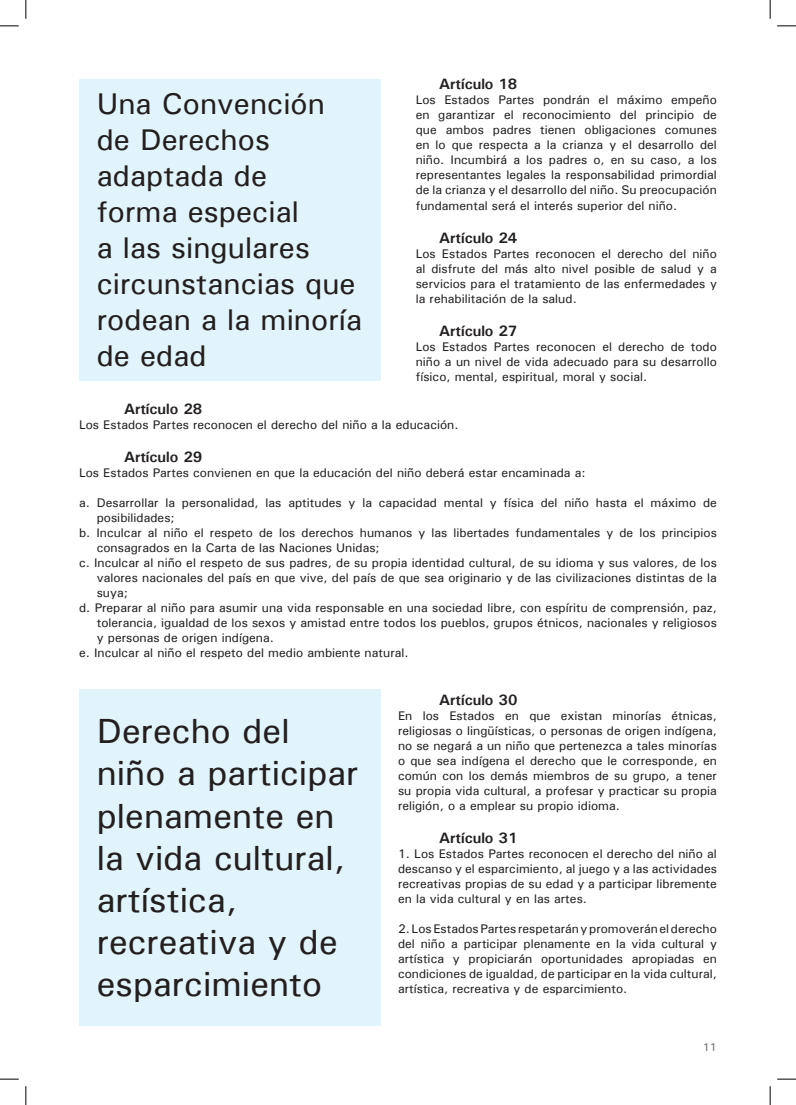
<style>
.page{position:relative;width:796px;height:1105px;background:#fff}
.page>*{position:absolute;margin:0;border:0;box-sizing:border-box;transform-origin:0 0}
.t1{font:35px/42px "Univers";color:#231f20}
.t2{font:30px/36px "Univers";color:#231f20}
.t3{font:700 15px "Univers";color:#231f20}
.t4{font:12.5px/15px "Univers";color:#231f20;text-align:justify}
.t5{font:11.25px "Univers";color:#6c6d70}
</style>
<div class="page">
<div style="left:79px;top:79px;width:301px;height:301px;background:#e1f4fc"></div>
<div style="left:79px;top:688px;width:301px;height:337px;background:#e1f4fc"></div>
<svg style="left:0;top:25px;width:19px;height:2px"></svg>
<svg style="left:777px;top:25px;width:19px;height:2px"></svg>
<svg style="left:0;top:1078px;width:19px;height:1px"></svg>
<svg style="left:777px;top:1078px;width:19px;height:1px"></svg>
<svg style="left:25px;top:0;width:2px;height:19px"></svg>
<svg style="left:25px;top:1086px;width:2px;height:18px"></svg>
<svg style="left:769px;top:0;width:2px;height:19px"></svg>
<svg style="left:769px;top:1086px;width:2px;height:18px"></svg>
<h2 class="t2" style="left:97px;top:85px;width:267px">Una Convención de Derechos adaptada de<br>forma especial<br>a las singulares circunstancias que rodean a la minoría de edad</h2>
<p class="t3" style="left:439px;top:75px;width:80px">Artículo 18</p>
<p class="t4" style="left:416px;top:92px;width:303px">Los Estados Partes pondrán el máximo empeño en garantizar el reconocimiento del principio de que ambos padres tienen obligaciones comunes en lo que respecta a la crianza y el desarrollo del niño. Incumbirá a los padres o, en su caso, a los representantes legales la responsabilidad primordial de la crianza y el desarrollo del niño. Su preocupación fundamental será el interés superior del niño.</p>
<p class="t3" style="left:439px;top:228px;width:80px">Artículo 24</p>
<p class="t4" style="left:416px;top:245px;width:303px">Los Estados Partes reconocen el derecho del niño al disfrute del más alto nivel posible de salud y a servicios para el tratamiento de las enfermedades y la rehabilitación de la salud.</p>
<p class="t3" style="left:439px;top:321px;width:80px">Artículo 27</p>
<p class="t4" style="left:416px;top:338px;width:303px">Los Estados Partes reconocen el derecho de todo niño a un nivel de vida adecuado para su desarrollo físico, mental, espiritual, moral y social.</p>
<p class="t3" style="left:124px;top:399px;width:80px">Artículo 28</p>
<p class="t4" style="left:79px;top:416px;width:381px">Los Estados Partes reconocen el derecho del niño a la educación.</p>
<p class="t3" style="left:124px;top:447px;width:80px">Artículo 29</p>
<p class="t4" style="left:79px;top:464px;width:508px">Los Estados Partes convienen en que la educación del niño deberá estar encaminada a:</p>
<p class="t4" style="left:79px;top:494px;width:639px">a. Desarrollar la personalidad, las aptitudes y la capacidad mental y física del niño hasta el máximo de</p>
<p class="t4" style="left:97px;top:509px;width:80px">posibilidades;</p>
<p class="t4" style="left:79px;top:524px;width:639px">b. Inculcar al niño el respeto de los derechos humanos y las libertades fundamentales y de los principios</p>
<p class="t4" style="left:97px;top:539px;width:284px">consagrados en la Carta de las Naciones Unidas;</p>
<p class="t4" style="left:79px;top:554px;width:639px">c. Inculcar al niño el respeto de sus padres, de su propia identidad cultural, de su idioma y sus valores, de los</p>
<p class="t4" style="left:97px;top:569px;width:622px">valores nacionales del país en que vive, del país de que sea originario y de las civilizaciones distintas de la</p>
<p class="t4" style="left:97px;top:584px;width:33px">suya;</p>
<p class="t4" style="left:79px;top:599px;width:639px">d. Preparar al niño para asumir una vida responsable en una sociedad libre, con espíritu de comprensión, paz,</p>
<p class="t4" style="left:97px;top:614px;width:622px">tolerancia, igualdad de los sexos y amistad entre todos los pueblos, grupos étnicos, nacionales y religiosos</p>
<p class="t4" style="left:97px;top:629px;width:179px">y personas de origen indígena.</p>
<p class="t4" style="left:79px;top:644px;width:331px">e. Inculcar al niño el respeto del medio ambiente natural.</p>
<p class="t3" style="left:439px;top:690px;width:80px">Artículo 30</p>
<p class="t4" style="left:398px;top:707px;width:320px">En los Estados en que existan minorías étnicas, religiosas o lingüísticas, o personas de origen indígena, no se negará a un niño que pertenezca a tales minorías o que sea indígena el derecho que le corresponde, en común con los demás miembros de su grupo, a tener su propia vida cultural, a profesar y practicar su propia religión, o a emplear su propio idioma.</p>
<p class="t3" style="left:439px;top:828px;width:80px">Artículo 31</p>
<p class="t4" style="left:398px;top:845px;width:320px">1. Los Estados Partes reconocen el derecho del niño al descanso y el esparcimiento, al juego y a las actividades recreativas propias de su edad y a participar libremente en la vida cultural y en las artes.</p>
<p class="t4" style="left:398px;top:920px;width:320px">2. Los Estados Partes respetarán y promoverán el derecho del niño a participar plenamente en la vida cultural y artística y propiciarán oportunidades apropiadas en condiciones de igualdad, de participar en la vida cultural, artística, recreativa y de esparcimiento.</p>
<h1 class="t1" style="left:97px;top:709px;width:263px">Derecho del niño a participar plenamente en la vida cultural, artística, recreativa y de esparcimiento</h1>
<p class="t5" style="left:703px;top:1040px;width:16px">11</p>
</div>
